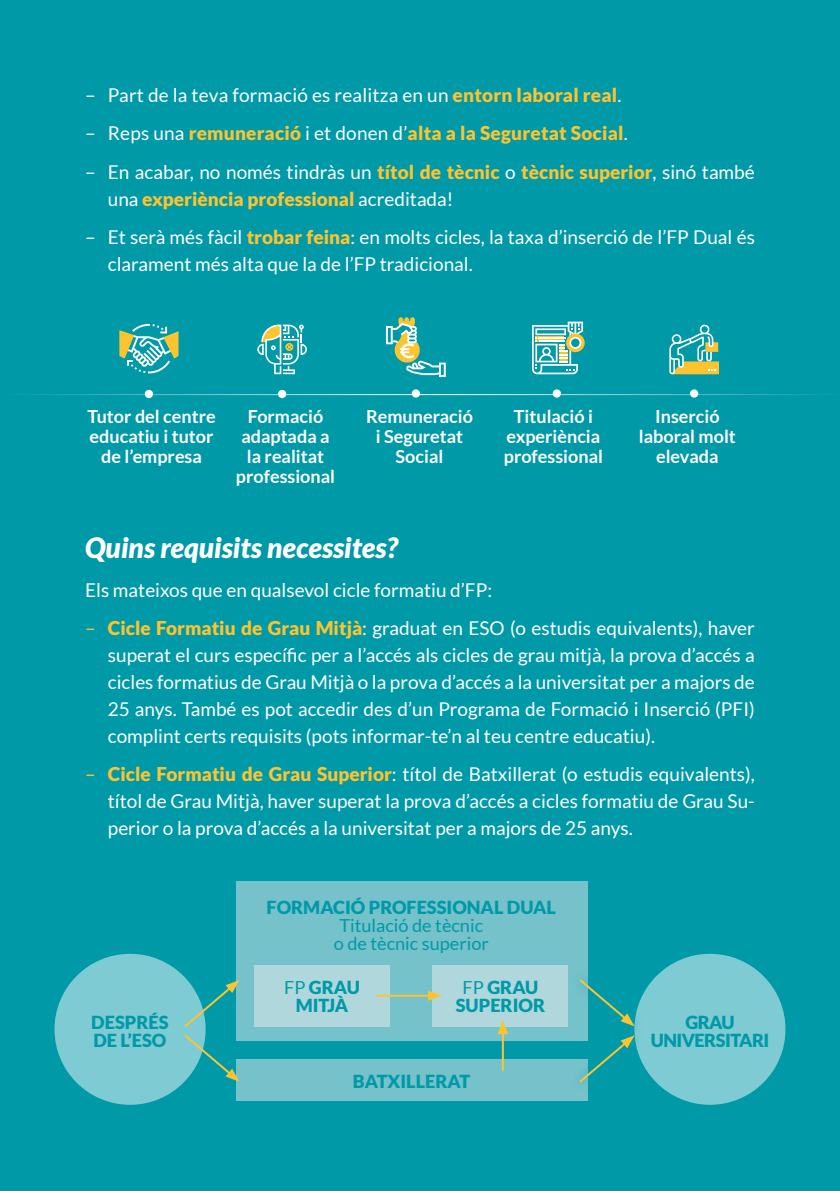
<style>
.page{position:relative;width:840px;height:1191px;background:#fff}
.page>*{position:absolute;margin:0;border:0;box-sizing:border-box;transform-origin:0 0}
.t1{font:italic 900 28px "Lato";color:#fff}
.t2{font:19px/27px "Lato";color:#fff}
.t3{font:900 19px "Lato";letter-spacing:.01em;color:#fcc431}
.t4{font:700 18px/20px "Lato";color:#fff;text-align:center}
.t5{font:900 18px/18px "Lato";color:#0099a8;text-align:center}
.t6{font:18px/18px "Lato";color:#0099a8;text-align:center}
.t7{font:900 18px/18px "Lato";letter-spacing:-.03em;color:#0099a8;text-align:center}
.s1{font-weight:900;color:#fcc431}
.s2{font-weight:400;color:#fff}
.s3{color:#fcc431}
.s4{font-weight:400}
</style>
<div class="page">
<div style="left:0;top:0;width:839px;height:1191px;background:#0099a8"></div>
<svg style="left:119px;top:324px;width:59px;height:49px"></svg>
<svg style="left:669px;top:325px;width:49px;height:49px"></svg>
<svg style="left:532px;top:321px;width:52px;height:53px"></svg>
<svg style="left:257px;top:324px;width:50px;height:50px"></svg>
<div style="left:278px;top:390px;width:8px;height:8px;background:#fff;border-radius:50%"></div>
<div style="left:145px;top:390px;width:8px;height:8px;background:#fff;border-radius:50%"></div>
<svg style="left:689px;top:389px;width:9px;height:9px"></svg>
<svg style="left:411px;top:389px;width:9px;height:9px"></svg>
<svg style="left:552px;top:389px;width:8px;height:9px"></svg>
<hr style="left:0;top:394px;width:839px;height:1px;background:#fff">
<svg style="left:386px;top:317px;width:59px;height:60px"></svg>
<div style="left:634px;top:953px;width:151px;height:151px;background:#7fcbd3;border-radius:50%"></div>
<div style="left:54px;top:953px;width:151px;height:151px;background:#7fcbd3;border-radius:50%"></div>
<div style="left:235px;top:881px;width:352px;height:159px;background:#75c2ca"></div>
<div style="left:432px;top:964px;width:136px;height:62px;background:#b0d7db"></div>
<div style="left:235px;top:1059px;width:352px;height:41px;background:#75c2ca"></div>
<svg style="left:184px;top:980px;width:55px;height:101px"></svg>
<div style="left:570px;top:970px;width:73px;height:65px;background:#0099a8;opacity:.75"></div>
<svg style="left:577px;top:977px;width:57px;height:49px"></svg>
<div style="left:570px;top:1026px;width:73px;height:65px;background:#0099a8;opacity:.75"></div>
<svg style="left:577px;top:1035px;width:57px;height:49px"></svg>
<hr style="left:501px;top:1031px;width:2px;height:39px;background:#fcc431">
<svg style="left:497px;top:1020px;width:10px;height:14px"></svg>
<div style="left:254px;top:964px;width:136px;height:62px;background:#b0d7db"></div>
<hr style="left:376px;top:994px;width:55px;height:2px;background:#fcc431">
<svg style="left:428px;top:990px;width:14px;height:10px"></svg>
<p class="t2" style="left:85px;top:82px;width:537px">– Part de la teva formació es realitza en un <span class="s1">entorn laboral real</span>.</p>
<p class="t3" style="left:85px;top:122px;width:544px"><span class="s2">– Reps una</span> remuneració <span class="s2">i et donen d’</span>alta a la Seguretat Social<span class="s2">.</span></p>
<p class="t2" style="left:108px;top:158px;width:648px;text-indent:-23px">– En acabar, no només tindràs un <span class="s1">títol de tècnic</span> o <span class="s1">tècnic superior</span>, sinó també una <span class="s1">experiència professional</span> acreditada!</p>
<p class="t2" style="left:108px;top:224px;width:648px;text-indent:-23px">– Et serà més fàcil <span class="s1">trobar feina</span>: en molts cicles, la taxa d’inserció de l’FP Dual és clarament més alta que la de l’FP tradicional.</p>
<p class="t4" style="left:87px;top:406px;width:130px">Tutor del centre educatiu i tutor de l’empresa</p>
<p class="t4" style="left:236px;top:406px;width:101px">Formació adaptada a la realitat professional</p>
<p class="t4" style="left:366px;top:406px;width:108px">Remuneració i Seguretat<br>Social</p>
<p class="t4" style="left:503px;top:406px;width:100px">Titulació i experiència professional</p>
<p class="t4" style="left:638px;top:406px;width:98px">Inserció laboral molt elevada</p>
<h1 class="t1" style="left:85px;top:531px;width:314px">Quins requisits necessites?</h1>
<p class="t2" style="left:85px;top:576px;width:408px">Els mateixos que en qualsevol cicle formatiu d’FP:</p>
<p class="t2" style="left:108px;top:614px;width:648px;text-align:justify;text-indent:-23px"><span class="s3">–</span> <span class="s1">Cicle Formatiu de Grau Mitjà</span>: graduat en ESO (o estudis equivalents), haver superat el curs específic per a l’accés als cicles de grau mitjà, la prova d’accés a cicles formatius de Grau Mitjà o la prova d’accés a la universitat per a majors de 25 anys. També es pot accedir des d’un Programa de Formació i Inserció (PFI) complint certs requisits (pots informar-te’n al teu centre educatiu).</p>
<p class="t2" style="left:108px;top:760px;width:648px;text-align:justify;text-indent:-23px"><span class="s3">–</span> <span class="s1">Cicle Formatiu de Grau Superior</span>: títol de Batxillerat (o estudis equivalents), títol de Grau Mitjà, haver superat la prova d’accés a cicles formatiu de Grau Su&shy;perior o la prova d’accés a la universitat per a majors de 25 anys.</p>
<p class="t5" style="left:91px;top:1013px;width:79px;text-align:left">DESPRÉS<br>DE L’ESO</p>
<p class="t5" style="left:266px;top:898px;width:290px">FORMACIÓ PROFESSIONAL DUAL</p>
<p class="t6" style="left:333px;top:916px;width:156px">Titulació de tècnic o de tècnic superior</p>
<p class="t5" style="left:284px;top:978px;width:77px"><span class="s4">FP</span> GRAU<br>MITJÀ</p>
<p class="t5" style="left:455px;top:978px;width:91px"><span class="s4">FP</span> GRAU<br>SUPERIOR</p>
<p class="t5" style="left:353px;top:1071px;width:119px">BATXILLERAT</p>
<p class="t7" style="left:650px;top:1013px;width:120px">GRAU<br>UNIVERSITARI</p>
</div>
